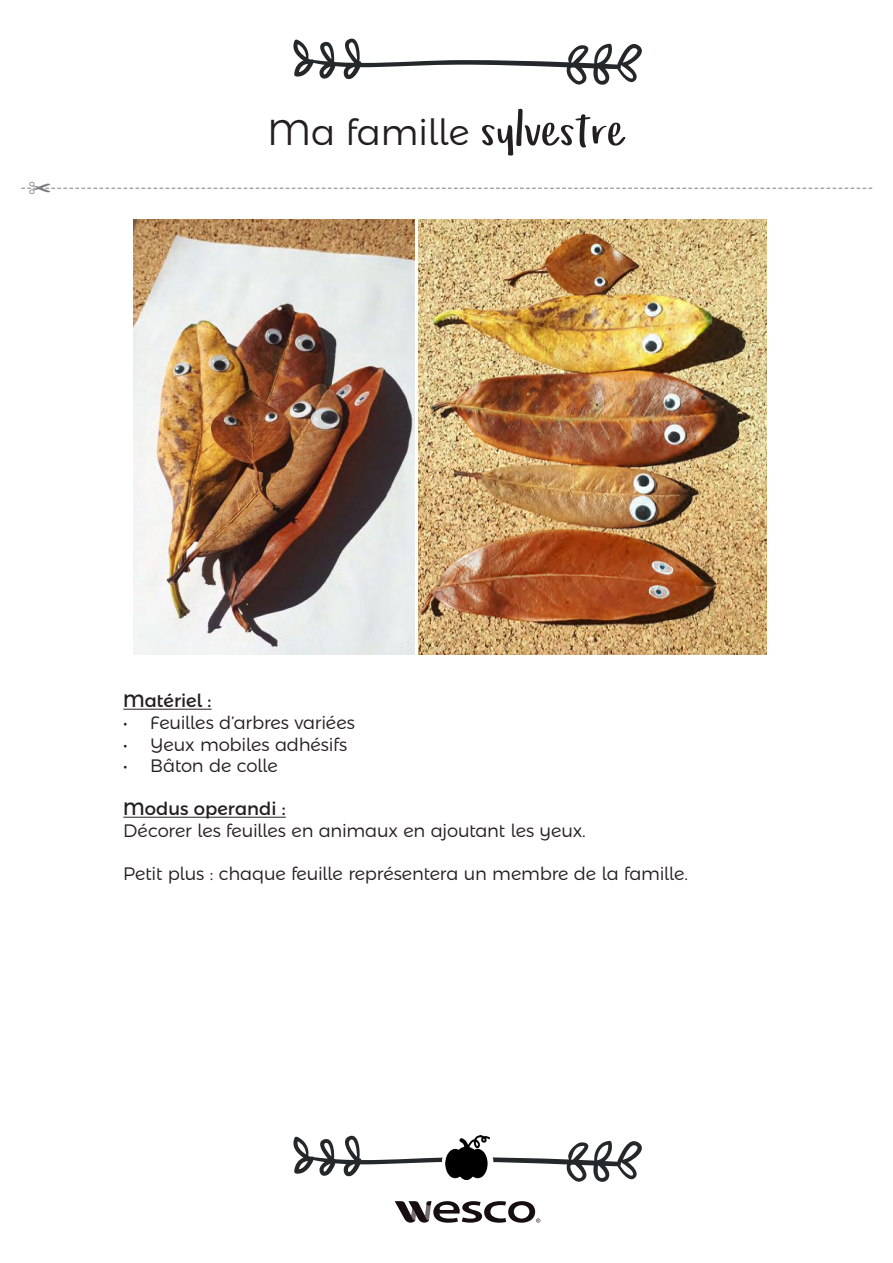
<style>
.page{position:relative;width:893px;height:1263px;background:#fff}
.page>*{position:absolute;margin:0;border:0;box-sizing:border-box;transform-origin:0 0}
.t1{font:300 36px "Montserrat Alternates";color:#241f1f}
.t2{font:300 18px "Montserrat Alternates";letter-spacing:-.01em;color:#241f1f}
.t3{font:18px "Montserrat Alternates";color:#241f1f}
.s1{font-family:"Om Telolet Om";font-weight:400;font-size:51px}
</style>
<div class="page">
<svg style="left:395px;top:1201px;width:145px;height:22px"></svg>
<svg style="left:293px;top:38px;width:349px;height:47px"></svg>
<svg style="left:293px;top:1135px;width:349px;height:47px"></svg>
<div style="left:442px;top:1136px;width:51px;height:52px;background:#fff;border-radius:50%"></div>
<img style="left:445px;top:1136px;width:45px;height:43px">
<hr style="left:123px;top:709px;width:89px;height:1px;background:#241f1f">
<hr style="left:123px;top:817px;width:163px;height:1px;background:#241f1f">
<img style="left:134px;top:219px;width:281px;height:435px">
<img style="left:419px;top:219px;width:347px;height:435px">
<svg style="left:22px;top:187px;width:850px;height:2px"></svg>
<h1 class="t1" style="left:268px;top:104px;width:359px">Ma famille <span class="s1">sylvestre</span></h1>
<p class="t3" style="left:123px;top:686px;width:90px">Matériel :</p>
<p class="t2" style="left:123px;top:708px;width:233px">• Feuilles d’arbres variées</p>
<p class="t2" style="left:123px;top:730px;width:225px">• Yeux mobiles adhésifs</p>
<p class="t2" style="left:123px;top:752px;width:156px">• Bâton de colle</p>
<p class="t3" style="left:123px;top:794px;width:164px">Modus operandi :</p>
<p class="t2" style="left:123px;top:816px;width:464px">Décorer les feuilles en animaux en ajoutant les yeux.</p>
<p class="t2" style="left:123px;top:860px;width:566px">Petit plus : chaque feuille représentera un membre de la famille.</p>
</div>
